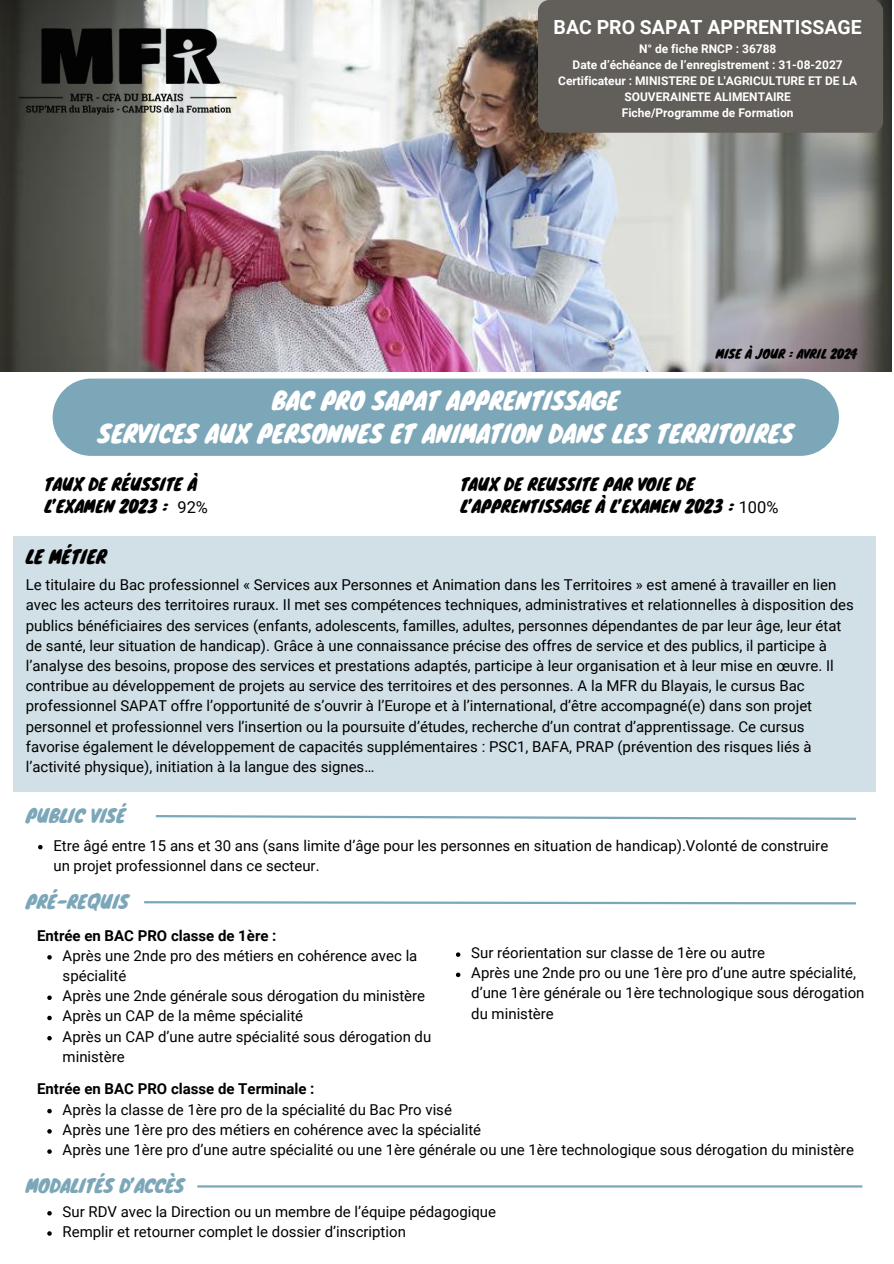
<style>
.page{position:relative;width:894px;height:1264px;background:#fff}
.page>*{position:absolute;margin:0;border:0;box-sizing:border-box;transform-origin:0 0}
.t1{font:24px/32.5px "Knewave";color:#fff;text-align:center}
.t2{font:700 19.5px "Roboto";color:#fff}
.t3{font:18px "Knewave";color:#7ca7b9}
.t4{font:18px "Knewave";color:#000}
.t5{font:16.5px/22.5px "Knewave";color:#000}
.t6{font:16.5px "Roboto";color:#000}
.t7{font:15px/20.2px "Roboto";color:#000}
.t8{font:700 15px "Roboto";color:#000}
.t9{font:700 12px/15.9px "Roboto";color:#fff;text-align:center}
.t10{font:12px "Knewave";color:#000}
.s1{font-family:"Roboto"}
</style>
<div class="page">
<div style="left:53px;top:378px;width:785px;height:78px;background:#7ca7b9;border-radius:39px"></div>
<div style="left:13px;top:536px;width:862px;height:255px;background:#d1e0e6"></div>
<svg style="left:155px;top:815px;width:701px;height:5px"></svg>
<svg style="left:144px;top:901px;width:712px;height:4px"></svg>
<img style="left:0;top:0;width:891px;height:371px">
<img style="left:13px;top:24px;width:232px;height:91px">
<div style="left:538px;top:0;width:344px;height:133px;background:#625e59;border-radius:11px"></div>
<svg style="left:38px;top:844px;width:5px;height:5px"></svg>
<svg style="left:47px;top:955px;width:5px;height:4px"></svg>
<svg style="left:47px;top:995px;width:5px;height:5px"></svg>
<svg style="left:47px;top:1015px;width:5px;height:5px"></svg>
<svg style="left:47px;top:1036px;width:5px;height:4px"></svg>
<svg style="left:456px;top:952px;width:4px;height:4px"></svg>
<svg style="left:456px;top:972px;width:4px;height:5px"></svg>
<svg style="left:47px;top:1108px;width:5px;height:5px"></svg>
<svg style="left:47px;top:1129px;width:5px;height:4px"></svg>
<svg style="left:47px;top:1149px;width:5px;height:4px"></svg>
<hr style="left:197px;top:1185px;width:665px;height:2px;background:#7ca7b9">
<svg style="left:47px;top:1211px;width:5px;height:4px"></svg>
<svg style="left:47px;top:1231px;width:5px;height:4px"></svg>
<p class="t2" style="left:553px;top:16px;width:309px">BAC PRO SAPAT APPRENTISSAGE</p>
<p class="t9" style="left:638px;top:41px;width:139px">N° de fiche RNCP : 36788</p>
<p class="t9" style="left:572px;top:57px;width:271px">Date d’échéance de l’enregistrement : 31-08-2027</p>
<p class="t9" style="left:558px;top:73px;width:300px">Certificateur : MINISTERE DE L'AGRICULTURE ET DE LA<br>SOUVERAINETE ALIMENTAIRE</p>
<h6 class="t9" style="left:621px;top:105px;width:173px">Fiche/Programme de Formation</h6>
<p class="t10" style="left:715px;top:344px;width:143px">MISE À JOUR : AVRIL 2024</p>
<p class="t1" style="left:98px;top:383px;width:697px">BAC PRO SAPAT APPRENTISSAGE<br>SERVICES AUX PERSONNES ET ANIMATION DANS LES TERRITOIRES</p>
<h4 class="t5" style="left:45px;top:472px;width:154px">TAUX DE RÉUSSITE À<br>L’EXAMEN 2023 :</h4>
<p class="t5" style="left:460px;top:472px;width:319px">TAUX DE REUSSITE PAR VOIE DE<br>L’APPRENTISSAGE À L’EXAMEN 2023 : <span class="s1">100%</span></p>
<p class="t6" style="left:177px;top:497px;width:32px">92%</p>
<h2 class="t4" style="left:26px;top:542px;width:82px">LE MÉTIER</h2>
<p class="t7" style="left:26px;top:575px;width:829px">Le titulaire du Bac professionnel « Services aux Personnes et Animation dans les Territoires » est amené à travailler en lien avec les acteurs des territoires ruraux. Il met ses compétences techniques, administratives et relationnelles à disposition des publics bénéficiaires des services (enfants, adolescents, familles, adultes, personnes dépendantes de par leur âge, leur état de santé, leur situation de handicap). Grâce à une connaissance précise des offres de service et des publics, il participe à l’analyse des besoins, propose des services et prestations adaptés, participe à leur organisation et à leur mise en œuvre. Il contribue au développement de projets au service des territoires et des personnes. A la MFR du Blayais, le cursus Bac professionnel SAPAT offre l’opportunité de s’ouvrir à l’Europe et à l’international, d’être accompagné(e) dans son projet personnel et professionnel vers l’insertion ou la poursuite d’études, recherche d’un contrat d’apprentissage. Ce cursus favorise également le développement de capacités supplémentaires : PSC1, BAFA, PRAP (prévention des risques liés à l’activité physique), initiation à la langue des signes…</p>
<h2 class="t3" style="left:26px;top:800px;width:101px">PUBLIC VISÉ</h2>
<h1 class="t7" style="left:53px;top:835px;width:776px">Etre âgé entre 15 ans et 30 ans (sans limite d’âge pour les personnes en situation de handicap).Volonté de construire un projet professionnel dans ce secteur.</h1>
<h2 class="t3" style="left:26px;top:886px;width:104px">PRÉ-REQUIS</h2>
<p class="t8" style="left:37px;top:926px;width:241px">Entrée en BAC PRO classe de 1ère :</p>
<h2 class="t7" style="left:63px;top:945px;width:356px">Après une 2nde pro des métiers en cohérence avec la spécialité</h2>
<h5 class="t7" style="left:63px;top:985px;width:364px">Après une 2nde générale sous dérogation du ministère</h5>
<h2 class="t7" style="left:63px;top:1006px;width:242px">Après un CAP de la même spécialité</h2>
<p class="t7" style="left:63px;top:1026px;width:370px">Après un CAP d’une autre spécialité sous dérogation du ministère</p>
<p class="t7" style="left:471px;top:942px;width:295px">Sur réorientation sur classe de 1ère ou autre</p>
<p class="t7" style="left:471px;top:963px;width:394px">Après une 2nde pro ou une 1ère pro d’une autre spécialité, d’une 1ère générale ou 1ère technologique sous dérogation du ministère</p>
<h4 class="t8" style="left:37px;top:1080px;width:279px">Entrée en BAC PRO classe de Terminale :</h4>
<p class="t7" style="left:63px;top:1099px;width:391px">Après la classe de 1ère pro de la spécialité du Bac Pro visé</p>
<p class="t7" style="left:63px;top:1119px;width:420px">Après une 1ère pro des métiers en cohérence avec la spécialité</p>
<p class="t7" style="left:63px;top:1139px;width:792px">Après une 1ère pro d’une autre spécialité ou une 1ère générale ou une 1ère technologique sous dérogation du ministère</p>
<h2 class="t3" style="left:26px;top:1170px;width:160px">MODALITÉS D’ACCÈS</h2>
<p class="t7" style="left:63px;top:1201px;width:435px">Sur RDV avec la Direction ou un membre de l’équipe pédagogique</p>
<p class="t7" style="left:63px;top:1221px;width:345px">Remplir et retourner complet le dossier d’inscription</p>
</div>
